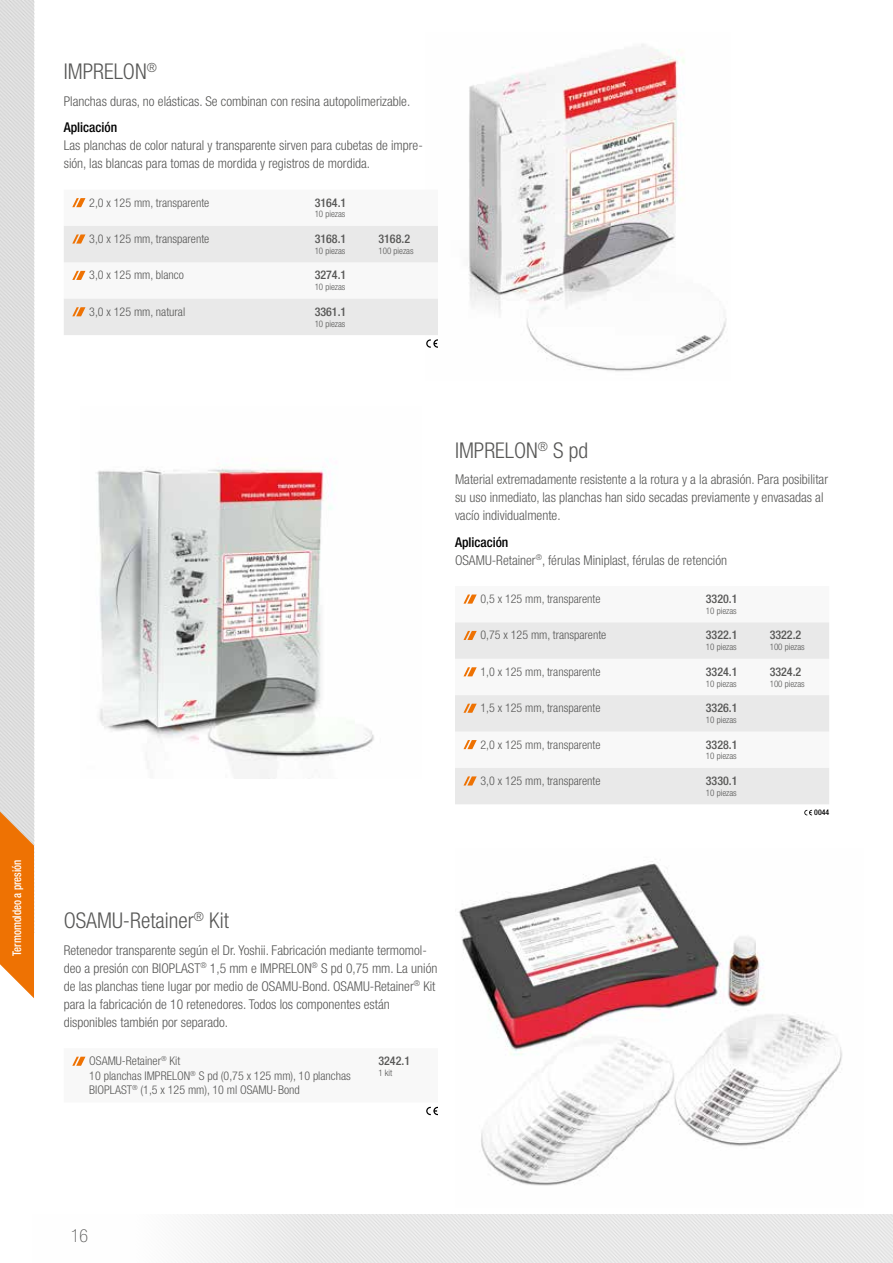
<style>
.page{position:relative;width:893px;height:1263px;background:#fff}
.page>*{position:absolute;margin:0;border:0;box-sizing:border-box;transform-origin:0 0}
.t1{font:300 condensed 21.75px "Helvetica Neue LT Pro";color:#575756}
.t2{font:100 condensed 18px "Helvetica Neue LT Pro";color:#575756}
.t3{font:300 condensed 13.5px/18px "Helvetica Neue LT Pro";color:#575756}
.t4{font:500 condensed 13.5px "Helvetica Neue LT Pro";color:#000}
.t5{font:300 condensed 12px/14.4px "Helvetica Neue LT Pro";color:#575756}
.t6{font:500 condensed 12px "Helvetica Neue LT Pro";color:#575756}
.t7{font:500 condensed 12px "Helvetica Neue LT Pro";letter-spacing:-.005em;color:#fff;scale:.9 1}
.t8{font:300 condensed 9px "Helvetica Neue LT Pro";color:#575756}
.t9{font:500 condensed 7.8px "Helvetica Neue LT Pro";color:#000}
.s1{font-weight:500;color:#000}
</style>
<div class="page">
<img style="left:187px;top:1214px;width:706px;height:49px">
<div style="left:0;top:0;width:34px;height:799px;background:#ddd"></div>
<svg style="left:0;top:799px;width:34px;height:199px;background:#ec8d38"></svg>
<img style="left:469px;top:44px;width:258px;height:328px">
<svg style="left:64px;top:198px;width:374px;height:150px"></svg>
<img style="left:97px;top:459px;width:277px;height:319px">
<svg style="left:455px;top:622px;width:374px;height:182px;fill:#e9e9e9"></svg>
<svg style="left:463px;top:594px;width:14px;height:10px"></svg>
<svg style="left:463px;top:631px;width:14px;height:9px"></svg>
<svg style="left:463px;top:667px;width:14px;height:9px"></svg>
<svg style="left:463px;top:704px;width:14px;height:9px"></svg>
<svg style="left:463px;top:740px;width:14px;height:9px"></svg>
<svg style="left:463px;top:776px;width:14px;height:9px"></svg>
<svg style="left:804px;top:810px;width:8px;height:5px"></svg>
<img style="left:458px;top:861px;width:384px;height:325px">
<svg style="left:72px;top:1056px;width:366px;height:59px"></svg>
<h1 class="t1" style="left:64px;top:59px;width:95px">IMPRELON<sup>®</sup></h1>
<p class="t3" style="left:64px;top:92px;width:348px">Planchas duras, no elásticas. Se combinan con resina autopolimerizable.</p>
<p class="t4" style="left:64px;top:119px;width:55px">Aplicación</p>
<p class="t3" style="left:64px;top:136px;width:361px">Las planchas de color natural y transparente sirven para cubetas de impre&shy;sión, las blancas para tomas de mordida y registros de mordida.</p>
<p class="t5" style="left:89px;top:195px;width:122px">2,0 x 125 mm, transparente</p>
<p class="t6" style="left:315px;top:195px;width:33px">3164.1</p>
<p class="t8" style="left:315px;top:209px;width:32px">10 piezas</p>
<p class="t5" style="left:89px;top:231px;width:122px">3,0 x 125 mm, transparente</p>
<p class="t6" style="left:315px;top:232px;width:33px">3168.1</p>
<p class="t8" style="left:315px;top:245px;width:32px">10 piezas</p>
<p class="t6" style="left:378px;top:232px;width:33px">3168.2</p>
<p class="t8" style="left:378px;top:245px;width:37px">100 piezas</p>
<p class="t5" style="left:89px;top:268px;width:96px">3,0 x 125 mm, blanco</p>
<p class="t6" style="left:315px;top:268px;width:33px">3274.1</p>
<p class="t8" style="left:315px;top:282px;width:32px">10 piezas</p>
<p class="t5" style="left:89px;top:304px;width:97px">3,0 x 125 mm, natural</p>
<p class="t6" style="left:315px;top:304px;width:33px">3361.1</p>
<p class="t8" style="left:315px;top:318px;width:32px">10 piezas</p>
<p class="t7" style="left:10px;top:956px;width:108px;rotate:-90deg">Termomoldeo a presión</p>
<h1 class="t1" style="left:455px;top:438px;width:135px">IMPRELON<sup>®</sup> S pd</h1>
<p class="t3" style="left:455px;top:470px;width:375px">Material extremadamente resistente a la rotura y a la abrasión. Para posibilitar su uso inmediato, las planchas han sido secadas previamente y envasadas al vacío individualmente.</p>
<p class="t3" style="left:455px;top:533px;width:274px"><span class="s1">Aplicación<br></span>OSAMU-Retainer<sup>®</sup>, férulas Miniplast, férulas de retención</p>
<p class="t5" style="left:480px;top:591px;width:122px">0,5 x 125 mm, transparente</p>
<p class="t6" style="left:706px;top:592px;width:33px">3320.1</p>
<p class="t8" style="left:706px;top:605px;width:32px">10 piezas</p>
<p class="t5" style="left:480px;top:628px;width:127px">0,75 x 125 mm, transparente</p>
<p class="t6" style="left:706px;top:628px;width:33px">3322.1</p>
<p class="t8" style="left:706px;top:642px;width:32px">10 piezas</p>
<p class="t6" style="left:770px;top:628px;width:33px">3322.2</p>
<p class="t8" style="left:770px;top:642px;width:37px">100 piezas</p>
<p class="t5" style="left:480px;top:664px;width:122px">1,0 x 125 mm, transparente</p>
<p class="t6" style="left:706px;top:664px;width:33px">3324.1</p>
<p class="t8" style="left:706px;top:678px;width:32px">10 piezas</p>
<p class="t5" style="left:480px;top:701px;width:122px">1,5 x 125 mm, transparente</p>
<p class="t6" style="left:706px;top:701px;width:33px">3326.1</p>
<p class="t8" style="left:706px;top:715px;width:32px">10 piezas</p>
<p class="t5" style="left:480px;top:737px;width:122px">2,0 x 125 mm, transparente</p>
<p class="t6" style="left:706px;top:737px;width:33px">3328.1</p>
<p class="t8" style="left:706px;top:751px;width:32px">10 piezas</p>
<p class="t5" style="left:480px;top:773px;width:122px">3,0 x 125 mm, transparente</p>
<p class="t6" style="left:706px;top:774px;width:33px">3330.1</p>
<p class="t8" style="left:706px;top:787px;width:32px">10 piezas</p>
<p class="t6" style="left:770px;top:664px;width:33px">3324.2</p>
<p class="t8" style="left:770px;top:678px;width:37px">100 piezas</p>
<p class="t9" style="left:814px;top:808px;width:16px">0044</p>
<h1 class="t1" style="left:64px;top:908px;width:167px">OSAMU-Retainer<sup>®</sup> Kit</h1>
<p class="t3" style="left:64px;top:941px;width:375px">Retenedor transparente según el Dr. Yoshii. Fabricación mediante termomol&shy;deo a presión con BIOPLAST<sup>®</sup> 1,5 mm e IMPRELON<sup>®</sup> S pd 0,75 mm. La unión de las planchas tiene lugar por medio de OSAMU-Bond. OSAMU-Retainer<sup>®</sup> Kit para la fabricación de 10 retenedores. Todos los componentes están disponibles también por separado.</p>
<p class="t5" style="left:89px;top:1054px;width:263px">OSAMU-Retainer<sup>®</sup> Kit<br>10 planchas IMPRELON<sup>®</sup> S pd (0,75 x 125 mm), 10 planchas<br>BIOPLAST<sup>®</sup> (1,5 x 125 mm), 10 ml OSAMU-Bond</p>
<p class="t6" style="left:378px;top:1054px;width:33px">3242.1</p>
<p class="t8" style="left:378px;top:1068px;width:15px">1 kit</p>
<h2 class="t2" style="left:71px;top:1226px;width:19px">16</h2>
</div>
